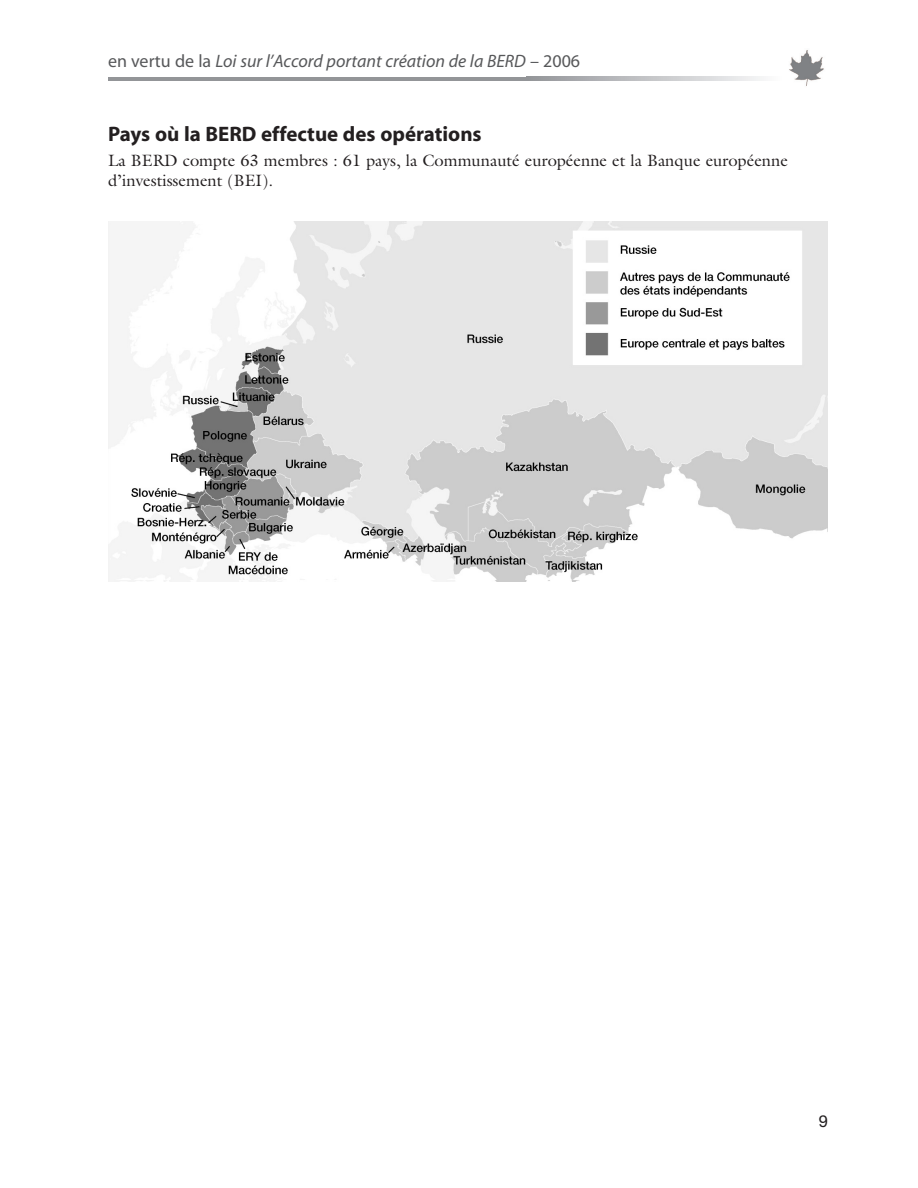
<style>
.page{position:relative;width:918px;height:1188px;background:#fff}
.page>*{position:absolute;margin:0;border:0;box-sizing:border-box;transform-origin:0 0}
.t1{font:700 21px "Myriad";color:#231f20}
.t2{font:italic 18px "Myriad";color:#57585a}
.t3{font:16.5px/19.5px "Galliard";color:#231f20}
.t4{font:16.5px "Helvetica Neue";color:#231f20}
.s1{font-style:normal}
</style>
<div class="page">
<svg style="left:527px;top:77px;width:235px;height:4px"></svg>
<hr style="left:108px;top:77px;width:419px;height:4px;background:#939598">
<img style="left:789px;top:50px;width:35px;height:36px">
<img style="left:109px;top:222px;width:719px;height:360px">
<p class="t2" style="left:108px;top:55px;width:474px"><span class="s1">en vertu de la</span> Loi sur l’Accord portant création de la BERD <span class="s1">– 2006</span></p>
<p class="t1" style="left:108px;top:126px;width:375px">Pays où la BERD effectue des opérations</p>
<p class="t3" style="left:108px;top:153px;width:681px">La BERD compte 63 membres : 61 pays, la Communauté européenne et la Banque européenne d’investissement (BEI).</p>
<p class="t4" style="left:819px;top:1115px;width:11px">9</p>
</div>
